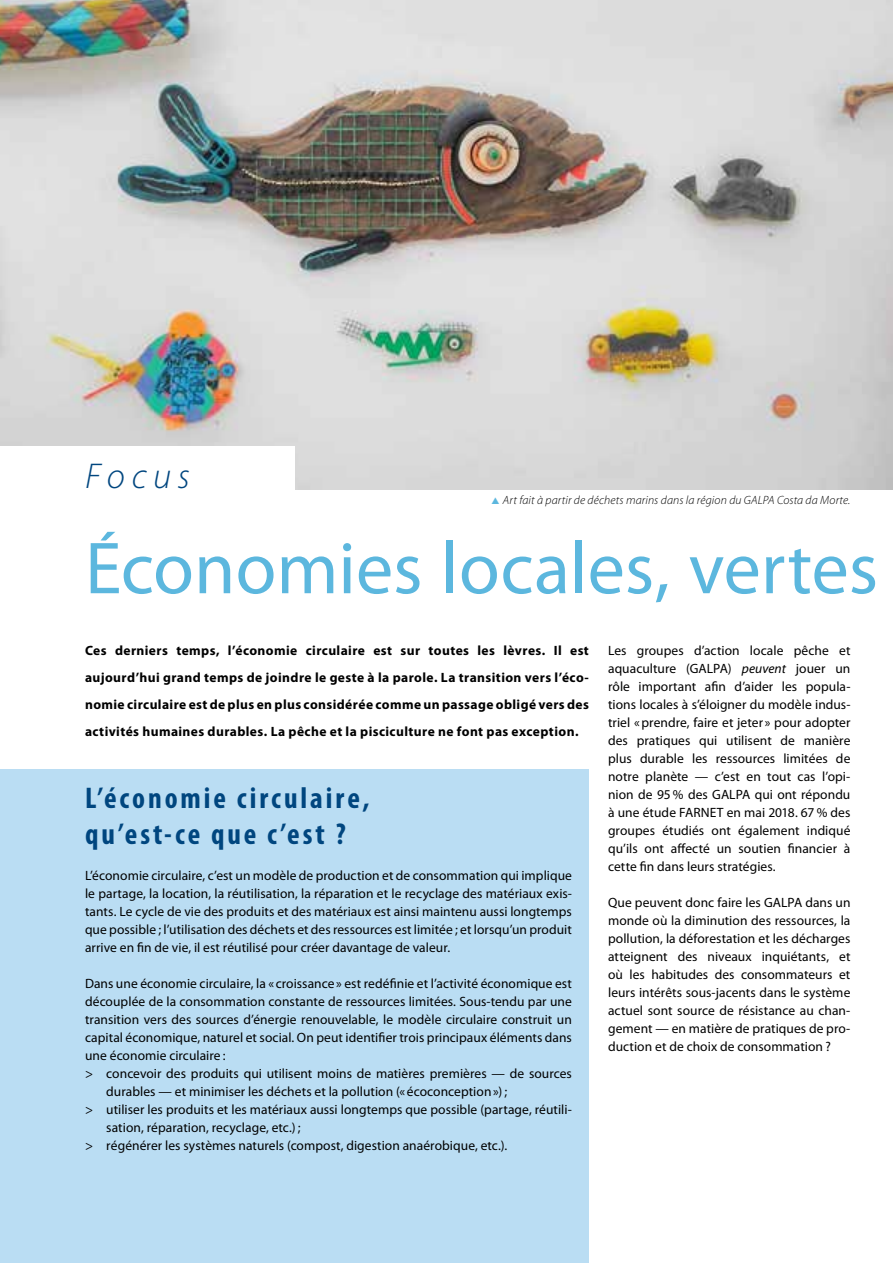
<style>
.page{position:relative;width:893px;height:1263px;background:#fff}
.page>*{position:absolute;margin:0;border:0;box-sizing:border-box;transform-origin:0 0}
.t1{font:74.25px "Myriad Pro";color:#5cb7de}
.t2{font:italic 300 36px "Myriad Pro";letter-spacing:.175em;color:#00467f}
.t3{font:700 condensed 30px/36px "Myriad Pro";letter-spacing:.1em;color:#00467f}
.t4{font:13.5px/18px "Myriad Pro";letter-spacing:.005em;color:#000;text-align:justify}
.t5{font:700 13.5px/27px "Myriad Pro";letter-spacing:.03em;color:#000;text-align:justify}
.t6{font:italic 300 12px "Myriad Pro";letter-spacing:.015em;color:#000}
.s1{color:#5cb7de}
.s2{font-style:italic}
</style>
<div class="page">
<img style="left:0;top:0;width:893px;height:489px">
<div style="left:0;top:446px;width:294px;height:60px;background:#fff"></div>
<div style="left:0;top:770px;width:589px;height:493px;background:#baddf3"></div>
<h2 class="t2" style="left:85px;top:457px;width:106px">Focus</h2>
<p class="t6" style="left:491px;top:494px;width:361px"><span class="s1">▲</span> Art fait à partir de déchets marins dans la région du GALPA Costa da Morte.</p>
<h1 class="t1" style="left:85px;top:522px;width:794px">Économies locales, vertes</h1>
<p class="t5" style="left:85px;top:636px;width:505px">Ces derniers temps, l’économie circulaire est sur toutes les lèvres. Il est aujourd’hui grand temps de joindre le geste à la parole. La transition vers l’éco&shy;nomie circulaire est de plus en plus considérée comme un passage obligé vers des activités humaines durables. La pêche et la pisciculture ne font pas exception.</p>
<h3 class="t3" style="left:85px;top:779px;width:286px">L’économie circulaire, qu’est-ce que c’est ?</h3>
<p class="t4" style="left:85px;top:866px;width:488px">L’économie circulaire, c’est un modèle de production et de consommation qui implique le partage, la location, la réutilisation, la réparation et le recyclage des matériaux exis&shy;tants. Le cycle de vie des produits et des matériaux est ainsi maintenu aussi longtemps que possible ; l’utilisation des déchets et des ressources est limitée ; et lorsqu’un produit arrive en fin de vie, il est réutilisé pour créer davantage de valeur.</p>
<p class="t4" style="left:85px;top:974px;width:488px">Dans une économie circulaire, la « croissance» est redéfinie et l’activité économique est</p>
<p class="t4" style="left:85px;top:992px;width:488px">découplée de la consommation constante de ressources limitées. Sous-tendu par une</p>
<p class="t4" style="left:85px;top:1010px;width:488px">transition vers des sources d’énergie renouvelable, le modèle circulaire construit un</p>
<p class="t4" style="left:85px;top:1028px;width:488px">capital économique, naturel et social. On peut identifier trois principaux éléments dans</p>
<p class="t4" style="left:85px;top:1046px;width:142px">une économie circulaire :</p>
<p class="t4" style="left:85px;top:1064px;width:488px">&gt; concevoir des produits qui utilisent moins de matières premières — de sources</p>
<p class="t4" style="left:106px;top:1082px;width:402px">durables — et minimiser les déchets et la pollution (« écoconception») ;</p>
<p class="t4" style="left:85px;top:1100px;width:488px">&gt; utiliser les produits et les matériaux aussi longtemps que possible (partage, réutili-</p>
<p class="t4" style="left:106px;top:1118px;width:196px">sation, réparation, recyclage, etc.) ;</p>
<p class="t4" style="left:85px;top:1136px;width:424px">&gt; régénérer les systèmes naturels (compost, digestion anaérobique, etc.).</p>
<p class="t4" style="left:608px;top:641px;width:244px">Les groupes d’action locale pêche et aquaculture (GALPA) <span class="s2">peuvent</span> jouer un rôle important afin d’aider les popula&shy;tions locales à s’éloigner du modèle indus&shy;triel «prendre, faire et jeter » pour adopter des pratiques qui utilisent de manière plus durable les ressources limitées de notre planète — c’est en tout cas l’opi&shy;nion de 95 % des GALPA qui ont répondu à une étude FARNET en mai 2018. 67 % des groupes étudiés ont également indiqué qu’ils ont affecté un soutien financier à cette fin dans leurs stratégies.</p>
<p class="t4" style="left:608px;top:893px;width:244px">Que peuvent donc faire les GALPA dans un monde où la diminution des ressources, la pollution, la déforestation et les décharges atteignent des niveaux inquiétants, et où les habitudes des consommateurs et leurs intérêts sous-jacents dans le système actuel sont source de résistance au chan&shy;gement — en matière de pratiques de pro&shy;duction et de choix de consommation ?</p>
</div>
